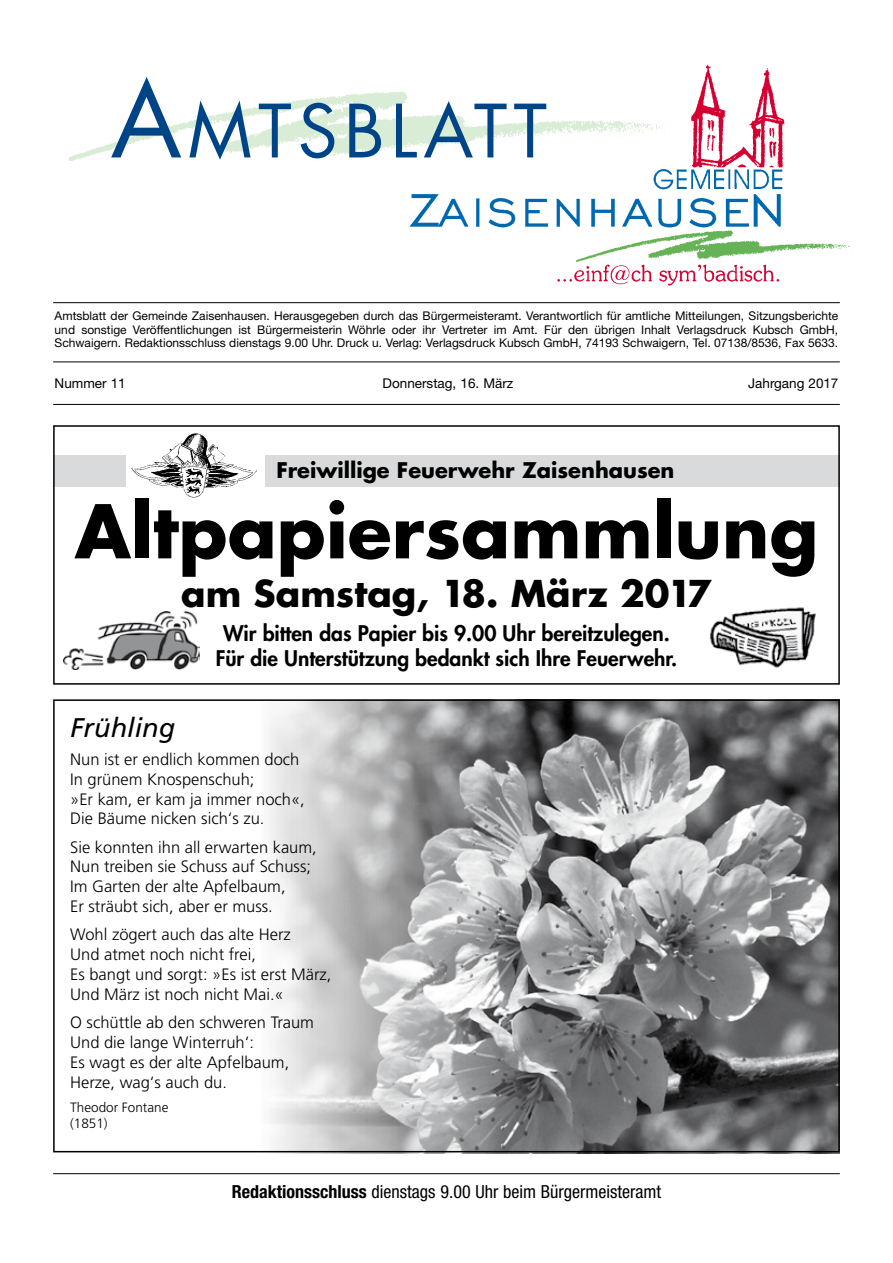
<style>
.page{position:relative;width:893px;height:1263px;background:#fff}
.page>*{position:absolute;margin:0;border:0;box-sizing:border-box;transform-origin:0 0}
.t1{font:700 72px "Futura Std";color:#000}
.t2{font:71.4px "Futura";letter-spacing:.085em;color:#048}
.t3{font:700 36px "Futura Std";color:#000}
.t4{font:italic 27px "Frutiger LT Std";color:#000}
.t5{font:800 21px/25.2px "Futura Std";color:#000;text-align:center}
.t6{font:700 21px "Futura Std";color:#000}
.t7{font:condensed 18px "Helvetica Neue LT Std";color:#000}
.t8{font:300 16.5px/19.8px "Frutiger LT Std";color:#000}
.t9{font:13.5px "Helvetica Neue LT Std";color:#000}
.t10{font:300 13.5px/16.2px "Frutiger LT Std";color:#000}
.t11{font:12px/13.5px "Helvetica Neue LT Std";color:#000;text-align:justify}
.s1{font-size:102px}
.s2{font-weight:700}
</style>
<div class="page">
<hr style="left:53px;top:404px;width:787px;height:1px;background:#000">
<hr style="left:53px;top:361px;width:787px;height:1px;background:#000">
<hr style="left:53px;top:1173px;width:787px;height:1px;background:#000">
<hr style="left:53px;top:302px;width:787px;height:1px;background:#000">
<img style="left:409px;top:64px;width:444px;height:221px">
<img style="left:68px;top:64px;width:600px;height:125px">
<div style="left:266px;top:455px;width:574px;height:32px;background:#d9dadb"></div>
<img style="left:131px;top:433px;width:126px;height:65px">
<div style="left:53px;top:455px;width:72px;height:32px;background:#d9dadb"></div>
<div style="left:53px;top:425px;width:787px;height:260px;border:2px solid #000"></div>
<img style="left:63px;top:611px;width:137px;height:58px">
<img style="left:710px;top:607px;width:106px;height:61px">
<img style="left:257px;top:702px;width:583px;height:451px">
<div style="left:53px;top:699px;width:787px;height:453px;border:2px solid #000"></div>
<h2 class="t2" style="left:111px;top:86px;width:438px"><span class="s1">A</span>mtsblAtt</h2>
<p class="t11" style="left:55px;top:309px;width:785px">Amts-blatt der -Gemeinde Zaisen-hausen. Her-aus-gegeben durch das Bürgermeister-amt. Ver-ant-wort-lich für -amtliche Mit-teilungen, Sit-zungs-berichte und son-stige Ver-öffent-lichungen ist -Bürgermeisterin Wöhrle oder ihr Ver-treter im Amt. Für den -übrigen -Inhalt -Verlagsdruck -Kubsch GmbH, -Schwaigern. Redak-tions-schluss dienstags 9.00 Uhr. Druck u. -Verlag: Ver-lags-druck Kubsch GmbH, 74193 -Schwaigern, Tel. 07138/8536, Fax 5633.</p>
<p class="t9" style="left:55px;top:375px;width:73px">-Nummer 11</p>
<p class="t9" style="left:383px;top:375px;width:132px">Donners-tag, 16. März</p>
<p class="t9" style="left:748px;top:375px;width:92px">Jahr-gang 2017</p>
<p class="t6" style="left:276px;top:456px;width:400px">Freiwillige Feuerwehr Zaisenhausen</p>
<h1 class="t1" style="left:75px;top:483px;width:745px">Altpapiersammlung</h1>
<h3 class="t3" style="left:181px;top:569px;width:532px">am Samstag, 18. März 2017</h3>
<p class="t5" style="left:216px;top:620px;width:463px">Wir bitten das Papier bis 9.00 Uhr bereitzulegen.<br>Für die Unterstützung bedankt sich Ihre Feuerwehr.</p>
<h3 class="t4" style="left:70px;top:711px;width:107px">Frühling</h3>
<p class="t8" style="left:70px;top:750px;width:236px">Nun ist er endlich kommen doch<br>In grünem Knospenschuh;<br>»Er kam, er kam ja immer noch«,<br>Die Bäume nicken sich‘s zu.</p>
<p class="t8" style="left:70px;top:837px;width:248px">Sie konnten ihn all erwarten kaum,<br>Nun treiben sie Schuss auf Schuss;<br>Im Garten der alte Apfelbaum,<br>Er sträubt sich, aber er muss.</p>
<p class="t8" style="left:70px;top:925px;width:263px">Wohl zögert auch das alte Herz<br>Und atmet noch nicht frei,<br>Es bangt und sorgt: »Es ist erst März,<br>Und März ist noch nicht Mai.«</p>
<p class="t8" style="left:70px;top:1013px;width:245px">O schüttle ab den schweren Traum<br>Und die lange Winterruh‘:<br>Es wagt es der alte Apfelbaum,<br>Herze, wag‘s auch du.</p>
<p class="t10" style="left:70px;top:1100px;width:100px">Theodor Fontane (1851)</p>
<p class="t7" style="left:232px;top:1181px;width:431px"><span class="s2">Redak-tions-schluss</span> dienstags 9.00 Uhr beim Bürgermeisteramt</p>
</div>
